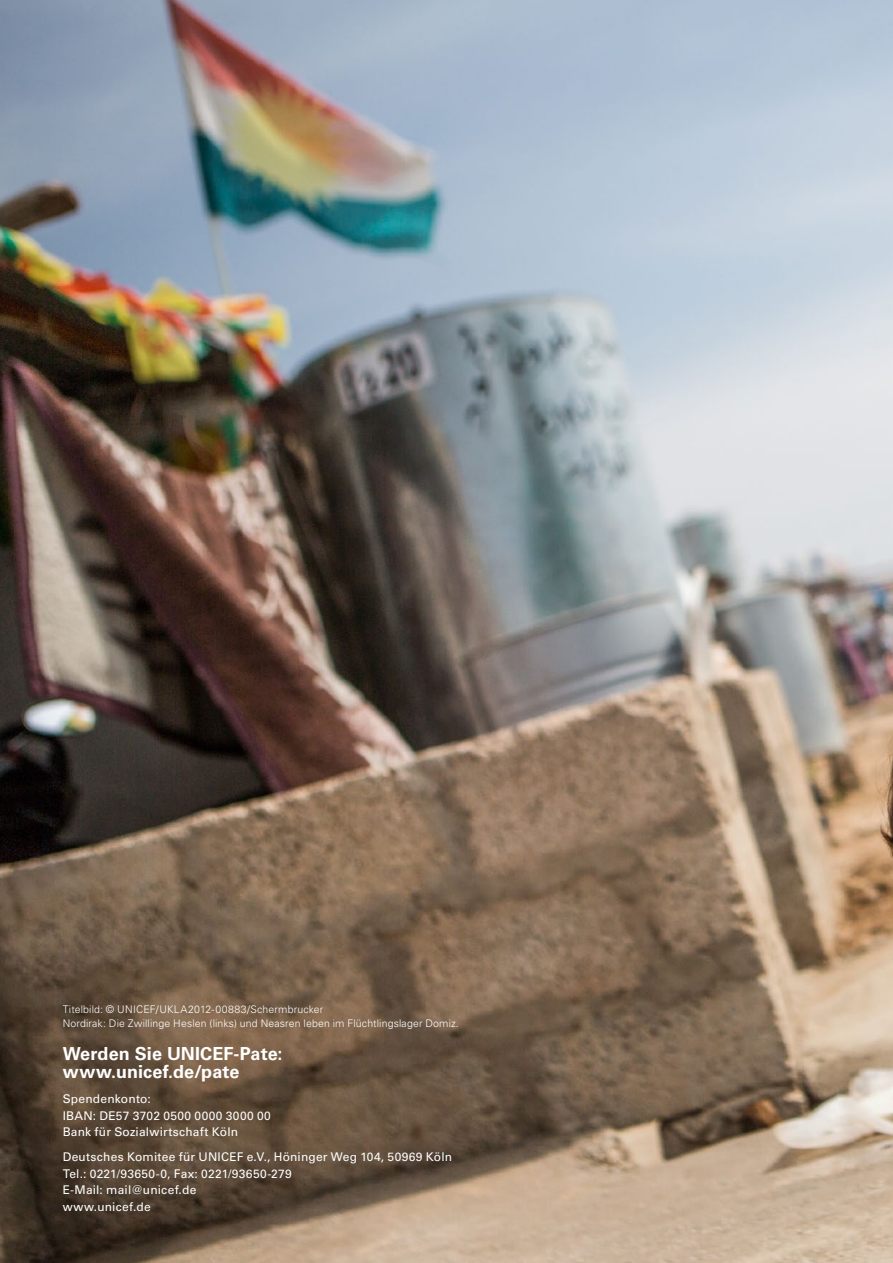
<style>
.page{position:relative;width:893px;height:1263px;background:#fff}
.page>*{position:absolute;margin:0;border:0;box-sizing:border-box;transform-origin:0 0}
.t1{font:700 18px/18px "Univers LT Std";letter-spacing:.005em;color:#fff}
.t2{font:12px/16.5px "Univers LT Std";letter-spacing:.02em;color:#fff}
.t3{font:300 10.5px/13.5px "Univers LT Std";letter-spacing:.015em;color:#fff}
</style>
<div class="page">
<img style="left:0;top:0;width:893px;height:1263px">
<p class="t3" style="left:63px;top:1003px;width:398px">Titelbild: © UNICEF/UKLA2012-00883/Schermbrucker<br>Nordirak: Die Zwillinge Heslen (links) und Neasren leben im Flüchtlingslager Domiz.</p>
<h1 class="t1" style="left:63px;top:1045px;width:221px">Werden Sie UNICEF-Pate: www.unicef.de/pate</h1>
<p class="t2" style="left:63px;top:1091px;width:210px">Spendenkonto:<br>IBAN: DE57 3702 0500 0000 3000 00<br>Bank für Sozialwirtschaft Köln</p>
<p class="t2" style="left:63px;top:1149px;width:391px">Deutsches Komitee für UNICEF e.V., Höninger Weg 104, 50969 Köln Tel.: 0221/93650-0, Fax: 0221/93650-279<br>E-Mail: mail@unicef.de<br>www.unicef.de</p>
</div>
